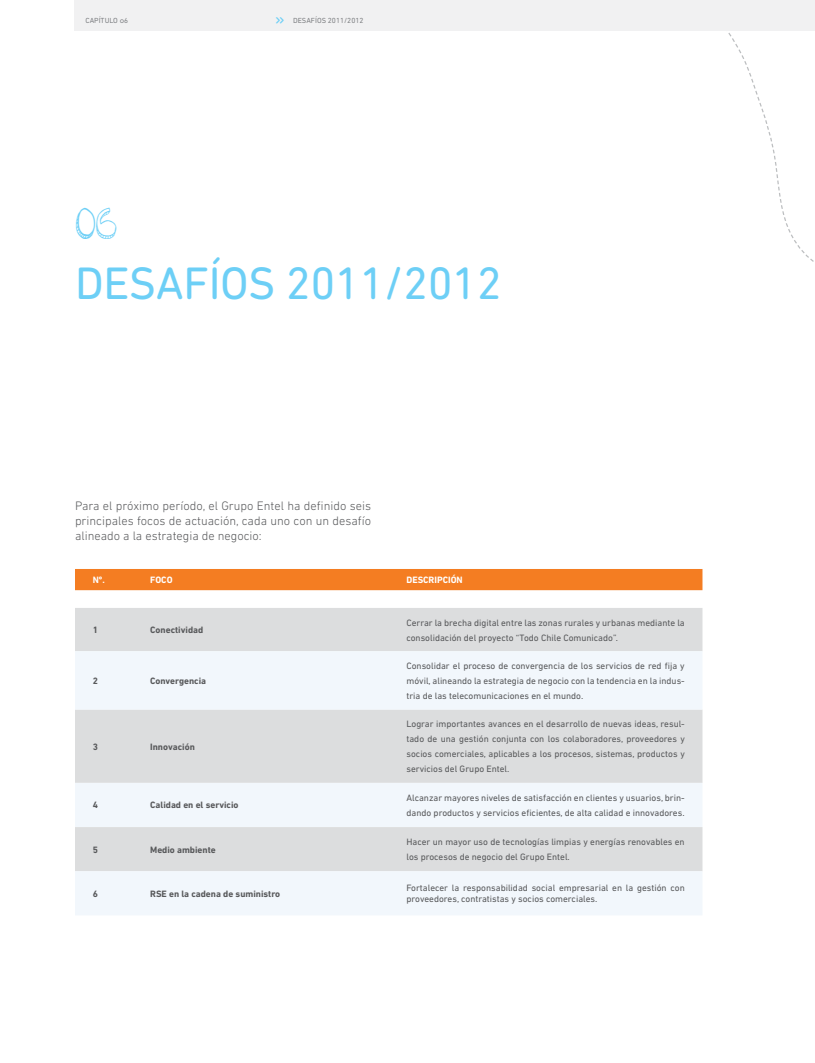
<style>
.page{position:relative;width:815px;height:1063px;background:#fff}
.page>*{position:absolute;margin:0;border:0;box-sizing:border-box;transform-origin:0 0}
.t1{font:46.25px "DIN Next Rounded LT Pro";letter-spacing:-.01em;color:#6dcff6}
.t2{font:44.88px "Denne Shuffle";color:#6dcff6}
.t3{font:17.75px "DIN Next Rounded LT Pro";color:#6dcff6}
.t4{font:300 12.5px/15px "DIN Next LT Pro";color:#58595b;text-align:justify}
.t5{font:9.38px/15px "DIN Next LT Pro";color:#58595b}
.t6{font:700 9.38px "DIN Next LT Pro";color:#58595b}
.t7{font:700 9.38px "DIN Next LT Pro";color:#fff}
.t8{font:7.5px "DIN Next Rounded LT Pro";color:#808285}
</style>
<div class="page">
<svg style="left:728px;top:33px;width:86px;height:229px"></svg>
<div style="left:75px;top:569px;width:627px;height:21px;background:#f47d22"></div>
<div style="left:75px;top:608px;width:627px;height:43px;background:#dcddde"></div>
<svg style="left:75px;top:651px;width:627px;height:264px;fill:#f2f7fc"></svg>
<div style="left:75px;top:0;width:740px;height:31px;background:#f1f1f2"></div>
<p class="t8" style="left:85px;top:16px;width:44px">CAPÍTULO 06</p>
<h3 class="t3" style="left:275px;top:9px;width:11px">»</h3>
<p class="t8" style="left:293px;top:16px;width:18px">DESAFÍO</p>
<p class="t8" style="left:322px;top:16px;width:43px">S 2011/2012</p>
<h2 class="t2" style="left:75px;top:201px;width:44px">06</h2>
<h1 class="t1" style="left:75px;top:257px;width:428px">DESAFÍOS 2011/2012</h1>
<h3 class="t4" style="left:75px;top:498px;width:298px">Para el próximo período, el Grupo Entel ha definido seis principales focos de actuación, cada uno con un desafío alineado a la estrategia de negocio:</h3>
<p class="t7" style="left:93px;top:574px;width:14px">Nº.</p>
<p class="t7" style="left:150px;top:574px;width:24px">Foco</p>
<p class="t7" style="left:406px;top:574px;width:58px">Descripción</p>
<p class="t6" style="left:93px;top:624px;width:7px">1</p>
<p class="t6" style="left:150px;top:624px;width:55px">Conectividad</p>
<p class="t5" style="left:406px;top:615px;width:280px">Cerrar la brecha digital entre las zonas rurales y urbanas mediante la consolidación del proyecto “Todo Chile Comunicado”.</p>
<p class="t6" style="left:93px;top:675px;width:7px">2</p>
<p class="t6" style="left:150px;top:675px;width:58px">Convergencia</p>
<p class="t5" style="left:406px;top:658px;width:280px;text-align:justify">Consolidar el proceso de convergencia de los servicios de red fija y móvil, alineando la estrategia de negocio con la tendencia en la indus&shy;tria de las telecomunicaciones en el mundo.</p>
<p class="t6" style="left:93px;top:741px;width:7px">3</p>
<p class="t6" style="left:150px;top:741px;width:46px">Innovación</p>
<p class="t5" style="left:406px;top:716px;width:280px;text-align:justify">Lograr importantes avances en el desarrollo de nuevas ideas, resul&shy;tado de una gestión conjunta con los colaboradores, proveedores y socios comerciales, aplicables a los procesos, sistemas, productos y servicios del Grupo Entel.</p>
<p class="t6" style="left:93px;top:799px;width:7px">4</p>
<p class="t6" style="left:150px;top:799px;width:90px">Calidad en el servicio</p>
<p class="t5" style="left:406px;top:790px;width:280px">Alcanzar mayores niveles de satisfacción en clientes y usuarios, brin&shy;dando productos y servicios eficientes, de alta calidad e innovadores.</p>
<p class="t6" style="left:93px;top:844px;width:7px">5</p>
<p class="t6" style="left:150px;top:844px;width:67px">Medio ambiente</p>
<p class="t5" style="left:406px;top:834px;width:280px">Hacer un mayor uso de tecnologías limpias y energías renovables en los procesos de negocio del Grupo Entel.</p>
<p class="t6" style="left:93px;top:888px;width:7px">6</p>
<p class="t6" style="left:150px;top:888px;width:132px">RSE en la cadena de suministro</p>
<p class="t5" style="left:406px;top:882px;width:280px;line-height:11.2px">Fortalecer la responsabilidad social empresarial en la gestión con proveedores, contratistas y socios comerciales.</p>
</div>
